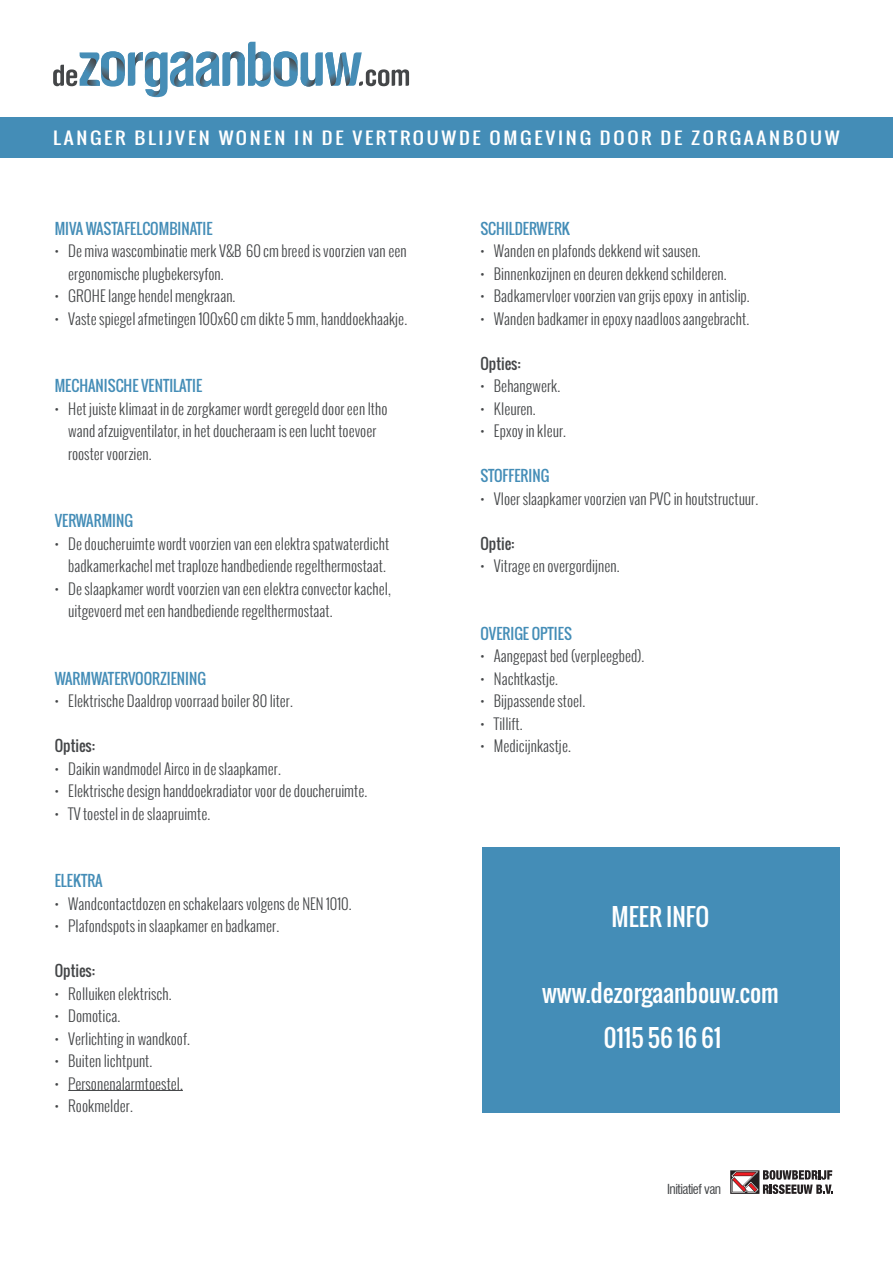
<style>
.page{position:relative;width:893px;height:1263px;background:#fff}
.page>*{position:absolute;margin:0;border:0;box-sizing:border-box;transform-origin:0 0}
.t1{font:24px/45px "Oswald";color:#fff;text-align:center}
.t2{font:16.65px "Oswald";letter-spacing:.14em;color:#fff;scale:1.18 1}
.t3{font:300 15px/22.5px "Oswald";color:#444648}
.t4{font:15px "Oswald";color:#448db7}
.t5{font:15px "Oswald";color:#444648}
.t6{font:condensed 13.5px "Swiss 721 BT";letter-spacing:-.04em;color:#444648}
</style>
<div class="page">
<svg style="left:53px;top:42px;width:356px;height:56px"></svg>
<div style="left:0;top:117px;width:893px;height:40px;background:#448db7"></div>
<svg style="left:730px;top:1170px;width:103px;height:24px"></svg>
<hr style="left:68px;top:1090px;width:115px;height:1px;background:#444648">
<div style="left:482px;top:848px;width:358px;height:265px;background:#448db7"></div>
<p class="t2" style="left:53px;top:126px;width:668px">LANGER BLIJVEN WONEN IN DE VERTROUWDE OMGEVING DOOR DE ZORGAANBOUW</p>
<p class="t4" style="left:55px;top:217px;width:159px">MIVA WASTAFELCOMBINATIE</p>
<p class="t3" style="left:68px;top:240px;width:340px;text-indent:-13px">• De miva wascombinatie merk V&amp;B 60 cm breed is voorzien van een ergonomische plugbekersyfon.</p>
<p class="t3" style="left:55px;top:285px;width:182px">• GROHE lange hendel mengkraan.</p>
<p class="t3" style="left:55px;top:307px;width:354px">• Vaste spiegel afmetingen 100x60 cm dikte 5 mm, handdoekhaakje.</p>
<p class="t4" style="left:55px;top:374px;width:149px">MECHANISCHE VENTILATIE</p>
<p class="t3" style="left:68px;top:397px;width:321px;text-indent:-13px">• Het juiste klimaat in de zorgkamer wordt geregeld door een Itho wand afzuigventilator, in het doucheraam is een lucht toevoer rooster voorzien.</p>
<p class="t4" style="left:55px;top:509px;width:80px">VERWARMING</p>
<p class="t3" style="left:55px;top:532px;width:336px;text-align:right">• De doucheruimte wordt voorzien van een elektra spatwaterdicht badkamerkachel met traploze handbediende regelthermostaat.</p>
<p class="t3" style="left:68px;top:577px;width:324px;text-indent:-13px">• De slaapkamer wordt voorzien van een elektra convector kachel, uitgevoerd met een handbediende regelthermostaat.</p>
<p class="t4" style="left:55px;top:667px;width:153px">WARMWATERVOORZIENING</p>
<p class="t3" style="left:55px;top:690px;width:240px">• Elektrische Daaldrop voorraad boiler 80 liter.</p>
<p class="t5" style="left:55px;top:734px;width:42px">Opties:</p>
<p class="t3" style="left:55px;top:757px;width:228px">• Daikin wandmodel Airco in de slaapkamer.</p>
<p class="t3" style="left:55px;top:780px;width:314px">• Elektrische design handdoekradiator voor de doucheruimte.</p>
<p class="t3" style="left:55px;top:802px;width:157px">• TV toestel in de slaapruimte.</p>
<p class="t4" style="left:55px;top:869px;width:49px">ELEKTRA</p>
<p class="t3" style="left:55px;top:892px;width:298px">• Wandcontactdozen en schakelaars volgens de NEN 1010.</p>
<p class="t3" style="left:55px;top:915px;width:226px">• Plafondspots in slaapkamer en badkamer.</p>
<p class="t5" style="left:55px;top:959px;width:42px">Opties:</p>
<p class="t3" style="left:55px;top:982px;width:118px">• Rolluiken elektrisch.</p>
<p class="t3" style="left:55px;top:1005px;width:67px">• Domotica.</p>
<p class="t3" style="left:55px;top:1027px;width:137px">• Verlichting in wandkoof.</p>
<p class="t3" style="left:55px;top:1050px;width:99px">• Buiten lichtpunt.</p>
<p class="t3" style="left:55px;top:1072px;width:130px">• Personenalarmtoestel.</p>
<p class="t3" style="left:55px;top:1095px;width:80px">• Rookmelder.</p>
<p class="t4" style="left:480px;top:217px;width:91px">SCHILDERWERK</p>
<p class="t3" style="left:480px;top:240px;width:222px">• Wanden en plafonds dekkend wit sausen.</p>
<p class="t3" style="left:480px;top:262px;width:248px">• Binnenkozijnen en deuren dekkend schilderen.</p>
<p class="t3" style="left:480px;top:285px;width:271px">• Badkamervloer voorzien van grijs epoxy in antislip.</p>
<p class="t3" style="left:480px;top:307px;width:270px">• Wanden badkamer in epoxy naadloos aangebracht.</p>
<p class="t5" style="left:480px;top:352px;width:42px">Opties:</p>
<p class="t3" style="left:480px;top:375px;width:81px">• Behangwerk.</p>
<p class="t3" style="left:480px;top:397px;width:57px">• Kleuren.</p>
<p class="t3" style="left:480px;top:420px;width:87px">• Epxoy in kleur.</p>
<p class="t4" style="left:480px;top:464px;width:70px">STOFFERING</p>
<p class="t3" style="left:480px;top:487px;width:279px">• Vloer slaapkamer voorzien van PVC in houtstructuur.</p>
<p class="t5" style="left:480px;top:532px;width:36px">Optie:</p>
<p class="t3" style="left:480px;top:555px;width:141px">• Vitrage en overgordijnen.</p>
<p class="t4" style="left:480px;top:622px;width:93px">OVERIGE OPTIES</p>
<p class="t3" style="left:480px;top:645px;width:165px">• Aangepast bed (verpleegbed).</p>
<p class="t3" style="left:480px;top:667px;width:79px">• Nachtkastje.</p>
<p class="t3" style="left:480px;top:690px;width:106px">• Bijpassende stoel.</p>
<p class="t3" style="left:480px;top:712px;width:44px">• Tillift.</p>
<p class="t3" style="left:480px;top:735px;width:92px">• Medicijnkastje.</p>
<h1 class="t1" style="left:612px;top:894px;width:99px">MEER INFO</h1>
<h1 class="t1" style="left:542px;top:970px;width:238px">www.dezorgaanbouw.com<br>0115 56 16 61</h1>
<p class="t6" style="left:667px;top:1181px;width:55px">Initiatief van</p>
</div>
